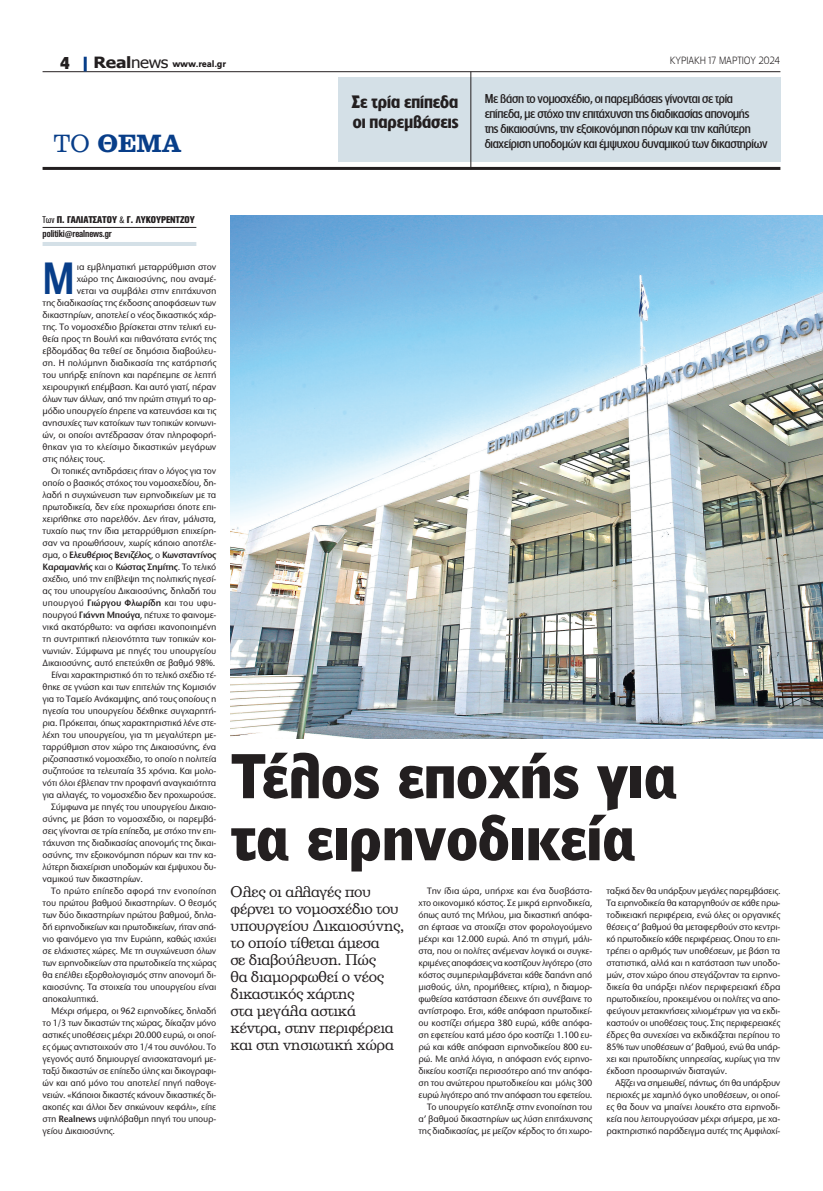
<style>
.page{position:relative;width:823px;height:1191px;background:#fff}
.page>*{position:absolute;margin:0;border:0;box-sizing:border-box;transform-origin:0 0}
.NEW_Titlos_55pt{font:900 60px "PF Bell Gothic Text";letter-spacing:-.01em;color:#231f20;scale:.96 1}
.NEW_keimeno{font:500 42px "PF Lounge";color:#083e89}
.t1{font:700 24px "PF Clarendon";color:#083e89;scale:.96 1}
.t2{font:700 16.7px "PF Lounge";letter-spacing:-.005em;color:#231f20}
.t3{font:700 16px "PF Lounge";color:#231f20}
.vinieta{font:700 15.5px "Tahoma";color:#231f20;scale:1.13 1}
.NEW_ypotitlos15pt{font:15px/17px "PF Clarendon";letter-spacing:-.02em;color:#231f20;scale:.96 1}
.NEW_ypotitlos15pt-2{font:500 12px/15px "PF Lounge";letter-spacing:-.025em;color:#231f20;scale:.96 1}
.t4{font:900 10px "PF Akzidenz Text Cond";letter-spacing:-.01em;color:#231f20}
.t5{font:300 10px "PF Lounge";letter-spacing:-.005em;color:#231f20;scale:.96 1}
.t6{font:700 10px "PF Akzidenz Text Cond";letter-spacing:-.01em;color:#231f20}
.NEW_keimeno_esoxi_co{font:500 9.6px/12px "Stone Sans ITC Hel";letter-spacing:-.02em;color:#231f20;text-align:justify;scale:.96 1}
.NEW_keimeno-2{font:500 9.6px "Stone Sans ITC Hel";letter-spacing:-.02em;color:#231f20}
.NEW_keimeno-3{font:500 9.6px "Stone Sans ITC Hel";color:#231f20}
.vinieta-2{font:900 9px "PF Catalog";letter-spacing:-.02em;color:#231f20;scale:.96 1}
.s1{font-weight:400}
.s2{font-weight:600}
</style>
<div class="page">
<hr style="left:43px;top:71px;width:737px;height:1px;background:#231f20">
<hr style="left:84px;top:57px;width:3px;height:14px;background:#083e89">
<hr style="left:43px;top:167px;width:737px;height:3px;background:#231f20">
<div style="left:337px;top:77px;width:442px;height:84px;background:#d4e0e7"></div>
<hr style="left:470px;top:72px;width:1px;height:97px;background:#231f20">
<hr style="left:43px;top:227px;width:153px;height:1px;background:#231f20">
<hr style="left:43px;top:242px;width:153px;height:4px;background:#d4e0e7">
<img style="left:230px;top:215px;width:592px;height:523px">
<p class="t3" style="left:60px;top:54px;width:11px">4</p>
<p class="vinieta" style="left:94px;top:51px;width:68px">Real<span class="s1">news</span></p>
<p class="vinieta-2" style="left:172px;top:59px;width:57px">www.real.gr</p>
<p class="t1" style="left:54px;top:130px;width:135px"><span class="s1">ΤΟ</span> ΘΕΜΑ</p>
<p class="t4" style="left:43px;top:214px;width:154px"><span class="s1">Των</span> Π. ΓΑΛΙΑΤΣΆΤΟΥ <span class="s1">&amp;</span> Γ. ΛΥΚΟΥΡΈΝΤΖΟΥ</p>
<p class="t6" style="left:43px;top:228px;width:71px">politiki@realnews.gr</p>
<p class="t2" style="left:352px;top:92px;width:108px">Σε τρία επίπεδα</p>
<p class="t2" style="left:352px;top:112px;width:107px">οι παρεμβάσεις</p>
<p class="t5" style="left:669px;top:55px;width:117px">ΚΥΡΙΑΚΗ 17 ΜΑΡΤΙΟΥ 2024</p>
<p class="NEW_ypotitlos15pt-2" style="left:484px;top:91px;width:296px">Με βάση το νομοσχέδιο, οι παρεμβάσεις γίνονται σε τρία επίπεδα, με στόχο την επιτάχυνση της διαδικασίας απονομής<br>της δικαιοσύνης, την εξοικονόμηση πόρων και την καλύτερη διαχείριση υποδομών και έμψυχου δυναμικού των δικαστηρίων</p>
<p class="NEW_keimeno" style="left:43px;top:255px;width:34px">Μ</p>
<p class="NEW_keimeno-2" style="left:77px;top:261px;width:141px">ια εμβληματική μεταρρύθμιση στον</p>
<p class="NEW_keimeno-2" style="left:77px;top:273px;width:141px">χώρο της Δικαιοσύνης, που αναμέ-</p>
<p class="NEW_keimeno-2" style="left:77px;top:285px;width:141px">νεται να συμβάλει στην επιτάχυνση</p>
<p class="NEW_keimeno-2" style="left:43px;top:297px;width:175px">της διαδικασίας της έκδοσης αποφάσεων των</p>
<p class="NEW_keimeno-2" style="left:43px;top:309px;width:175px">δικαστηρίων, αποτελεί ο νέος δικαστικός χάρ-</p>
<p class="NEW_keimeno-2" style="left:43px;top:321px;width:175px">της. Το νομοσχέδιο βρίσκεται στην τελική ευ-</p>
<p class="NEW_keimeno-2" style="left:43px;top:333px;width:175px">θεία προς τη Βουλή και πιθανότατα εντός της</p>
<p class="NEW_keimeno-2" style="left:43px;top:345px;width:175px">εβδομάδας θα τεθεί σε δημόσια διαβούλευ-</p>
<p class="NEW_keimeno-2" style="left:43px;top:357px;width:175px">ση. Η πολύμηνη διαδικασία της κατάρτισής</p>
<p class="NEW_keimeno-2" style="left:43px;top:369px;width:175px">του υπήρξε επίπονη και παρέπεμπε σε λεπτή</p>
<p class="NEW_keimeno-2" style="left:43px;top:381px;width:175px">χειρουργική επέμβαση. Και αυτό γιατί, πέραν</p>
<p class="NEW_keimeno-2" style="left:43px;top:393px;width:175px">όλων των άλλων, από την πρώτη στιγμή το αρ-</p>
<p class="NEW_keimeno-2" style="left:43px;top:405px;width:175px">μόδιο υπουργείο έπρεπε να κατευνάσει και τις</p>
<p class="NEW_keimeno-2" style="left:43px;top:417px;width:175px">ανησυχίες των κατοίκων των τοπικών κοινωνι-</p>
<p class="NEW_keimeno-2" style="left:43px;top:429px;width:175px">ών, οι οποίοι αντέδρασαν όταν πληροφορή-</p>
<p class="NEW_keimeno-3" style="left:43px;top:441px;width:175px">θηκαν για το κλείσιμο δικαστικών μεγάρων</p>
<p class="NEW_keimeno-2" style="left:43px;top:453px;width:64px">στις πόλεις τους.</p>
<p class="NEW_keimeno_esoxi_co" style="left:43px;top:465px;width:182px;text-indent:9px">Οι τοπικές αντιδράσεις ήταν ο λόγος για τον οποίο ο βασικός στόχος του νομοσχεδίου, δη&shy;λαδή η συγχώνευση των ειρηνοδικείων με τα πρωτοδικεία, δεν είχε προχωρήσει όποτε επι&shy;χειρήθηκε στο παρελθόν. Δεν ήταν, μάλιστα, τυχαίο πως την ίδια μεταρρύθμιση επιχείρη&shy;σαν να προωθήσουν, χωρίς κάποιο αποτέλε&shy;σμα, ο <span class="s2">Ελευθέριος Βενιζέλος</span>, ο <span class="s2">Κωνσταντίνος Καραμανλής</span> και ο <span class="s2">Κώστας Σημίτης</span>. Το τελικό σχέδιο, υπό την επίβλεψη της πολιτικής ηγεσί&shy;ας του υπουργείου Δικαιοσύνης, δηλαδή του υπουργού <span class="s2">Γιώργου Φλωρίδη</span> και του υφυ&shy;πουργού <span class="s2">Γιάννη Μπούγα</span>, πέτυχε το φαινομε&shy;νικά ακατόρθωτο: να αφήσει ικανοποιημένη τη συντριπτική πλειονότητα των τοπικών κοι&shy;νωνιών. Σύμφωνα με πηγές του υπουργείου Δικαιοσύνης, αυτό επετεύχθη σε βαθμό 98%.</p>
<p class="NEW_keimeno_esoxi_co" style="left:43px;top:669px;width:182px;text-indent:9px">Είναι χαρακτηριστικό ότι το τελικό σχέδιο τέ&shy;θηκε σε γνώση και των επιτελών της Κομισιόν για το Ταμείο Ανάκαμψης, από τους οποίους η ηγεσία του υπουργείου δέχθηκε συγχαρητή&shy;ρια. Πρόκειται, όπως χαρακτηριστικά λένε στε&shy;λέχη του υπουργείου, για τη μεγαλύτερη με&shy;ταρρύθμιση στον χώρο της Δικαιοσύνης, ένα ριζοσπαστικό νομοσχέδιο, το οποίο η πολιτεία συζητούσε τα τελευταία 35 χρόνια. Και μολο&shy;νότι όλοι έβλεπαν την προφανή αναγκαιότητα για αλλαγές, το νομοσχέδιο δεν προχωρούσε.</p>
<p class="NEW_keimeno_esoxi_co" style="left:43px;top:801px;width:182px;text-indent:9px">Σύμφωνα με πηγές του υπουργείου Δικαιο&shy;σύνης, με βάση το νομοσχέδιο, οι παρεμβά&shy;σεις γίνονται σε τρία επίπεδα, με στόχο την επι&shy;τάχυνση της διαδικασίας απονομής της δικαι&shy;οσύνης, την εξοικονόμηση πόρων και την κα&shy;λύτερη διαχείριση υποδομών και έμψυχου δυ&shy;ναμικού των δικαστηρίων.</p>
<p class="NEW_keimeno_esoxi_co" style="left:43px;top:885px;width:182px;text-indent:9px">Το πρώτο επίπεδο αφορά την ενοποίηση του πρώτου βαθμού δικαστηρίων. Ο θεσμός των δύο δικαστηρίων πρώτου βαθμού, δηλα&shy;δή ειρηνοδικείων και πρωτοδικείων, ήταν σπά&shy;νιο φαινόμενο για την Ευρώπη, καθώς ισχύει σε ελάχιστες χώρες. Με τη συγχώνευση όλων των ειρηνοδικείων στα πρωτοδικεία της χώρας θα επέλθει εξορθολογισμός στην απονομή δι&shy;καιοσύνης. Τα στοιχεία του υπουργείου είναι αποκαλυπτικά.</p>
<p class="NEW_keimeno_esoxi_co" style="left:43px;top:1005px;width:182px;text-indent:9px">Μέχρι σήμερα, οι 962 ειρηνοδίκες, δηλαδή το 1/3 των δικαστών της χώρας, δίκαζαν μόνο αστικές υποθέσεις μέχρι 20.000 ευρώ, οι οποί&shy;ες όμως αντιστοιχούν στο 1/4 του συνόλου. Το γεγονός αυτό δημιουργεί ανισοκατανομή με&shy;ταξύ δικαστών σε επίπεδο ύλης και δικογραφι&shy;ών και από μόνο του αποτελεί πηγή παθογε&shy;νειών. «Κάποιοι δικαστές κάνουν δικαστικές δι&shy;ακοπές και άλλοι δεν σηκώνουν κεφάλι», είπε στη <span class="s2">Realnews</span> υψηλόβαθμη πηγή του υπουρ&shy;γείου Δικαιοσύνης.</p>
<p class="NEW_Titlos_55pt" style="left:230px;top:738px;width:466px">Τέλος εποχής για</p>
<p class="NEW_Titlos_55pt" style="left:230px;top:800px;width:423px">τα ειρηνοδικεία</p>
<p class="NEW_ypotitlos15pt" style="left:230px;top:883px;width:182px">Ολες οι αλλαγές που φέρνει το νομοσχέδιο του υπουργείου Δικαιοσύνης, το οποίο τίθεται άμεσα</p>
<p class="NEW_ypotitlos15pt" style="left:230px;top:951px;width:153px">σε διαβούλευση. Πώς</p>
<p class="NEW_ypotitlos15pt" style="left:230px;top:968px;width:161px">θα διαμορφωθεί ο νέος δικαστικός χάρτης</p>
<p class="NEW_ypotitlos15pt" style="left:230px;top:1002px;width:171px">στα μεγάλα αστικά κέντρα, στην περιφέρεια και στη νησιωτική χώρα</p>
<p class="NEW_keimeno_esoxi_co" style="left:606px;top:885px;width:182px">ταξικά δεν θα υπάρξουν μεγάλες παρεμβάσεις.<br>Τα ειρηνοδικεία θα καταργηθούν σε κάθε πρω&shy;τοδικειακή περιφέρεια, ενώ όλες οι οργανικές θέσεις α’ βαθμού θα μεταφερθούν στο κεντρι&shy;κό πρωτοδικείο κάθε περιφέρειας. Οπου το επι&shy;τρέπει ο αριθμός των υποθέσεων, με βάση τα στατιστικά, αλλά και η κατάσταση των υποδο&shy;μών, στον χώρο όπου στεγάζονταν τα ειρηνο&shy;δικεία θα υπάρξει πλέον περιφερειακή έδρα πρωτοδικείου, προκειμένου οι πολίτες να απο&shy;φεύγουν μετακινήσεις χιλιομέτρων για να εκδι&shy;καστούν οι υποθέσεις τους. Στις περιφερειακές έδρες θα συνεχίσει να εκδικάζεται περίπου το 85% των υποθέσεων α’ βαθμού, ενώ θα υπάρ&shy;χει και πρωτοδίκης υπηρεσίας, κυρίως για την έκδοση προσωρινών διαταγών.</p>
<p class="NEW_keimeno_esoxi_co" style="left:606px;top:1077px;width:182px;text-indent:9px">Αξίζει να σημειωθεί, πάντως, ότι θα υπάρξουν περιοχές με χαμηλό όγκο υποθέσεων, οι οποί&shy;ες θα δουν να μπαίνει λουκέτο στα ειρηνοδι&shy;κεία που λειτουργούσαν μέχρι σήμερα, με χα&shy;ρακτηριστικό παράδειγμα αυτές της Αμφιλοχί-</p>
<p class="NEW_keimeno_esoxi_co" style="left:418px;top:885px;width:182px;text-indent:9px">Την ίδια ώρα, υπήρχε και ένα δυσβάστα&shy;χτο οικονομικό κόστος. Σε μικρά ειρηνοδικεία, όπως αυτό της Μήλου, μια δικαστική απόφα&shy;ση έφτασε να στοιχίζει στον φορολογούμενο μέχρι και 12.000 ευρώ. Από τη στιγμή, μάλι&shy;στα, που οι πολίτες ανέμεναν λογικά οι συγκε&shy;κριμένες αποφάσεις να κοστίζουν λιγότερο (στο κόστος συμπεριλαμβάνεται κάθε δαπάνη από μισθούς, ύλη, προμήθειες, κτίρια), η διαμορ&shy;φωθείσα κατάσταση έδειχνε ότι συνέβαινε το αντίστροφο. Ετσι, κάθε απόφαση πρωτοδικεί&shy;ου κοστίζει σήμερα 380 ευρώ, κάθε απόφα&shy;ση εφετείου κατά μέσο όρο κοστίζει 1.100 ευ&shy;ρώ και κάθε απόφαση ειρηνοδικείου 800 ευ&shy;ρώ. Με απλά λόγια, η απόφαση ενός ειρηνο&shy;δικείου κοστίζει περισσότερο από την απόφα&shy;ση του ανώτερου πρωτοδικείου και μόλις 300 ευρώ λιγότερο από την απόφαση του εφετείου.</p>
<p class="NEW_keimeno_esoxi_co" style="left:418px;top:1101px;width:182px;text-indent:9px">Το υπουργείο κατέληξε στην ενοποίηση του α’ βαθμού δικαστηρίων ως λύση επιτάχυνσης της διαδικασίας, με μείζον κέρδος το ότι χωρο-</p>
</div>
